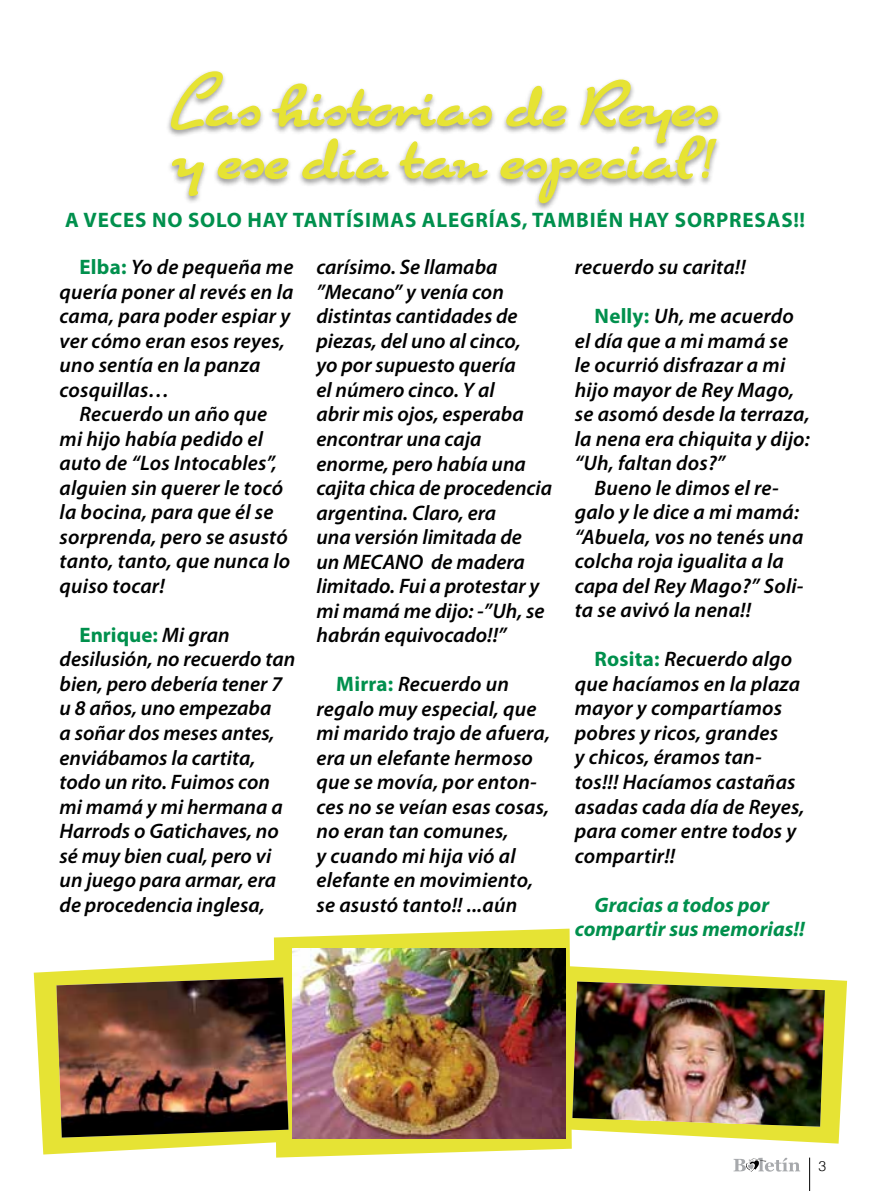
<style>
.page{position:relative;width:869px;height:1191px;background:#fff}
.page>*{position:absolute;margin:0;border:0;box-sizing:border-box;transform-origin:0 0}
.t1{font:54.25px/52.5px "Cuisine";letter-spacing:.01em;color:#e6e334}
.t2{font:italic 600 21px/24.5px "Myriad Pro";letter-spacing:.01em;color:#000}
.t3{font:700 21px "Myriad Pro";letter-spacing:.04em;color:#00904d}
.t4{font:italic 700 21px/24.5px "Myriad Pro";color:#00904d}
.t5{font:300 14px "Helvetica";color:#000}
.s1{font-weight:700;font-style:normal;color:#00904d}
</style>
<div class="page">
<hr style="left:809px;top:1157px;width:1px;height:34px;background:#000">
<svg style="left:733px;top:1157px;width:66px;height:14px"></svg>
<div style="left:165px;top:70px;width:557px;height:142px;background:#000;opacity:.4"></div>
<svg style="left:274px;top:928px;width:297px;height:229px;fill:#e6e334"></svg>
<svg style="left:541px;top:965px;width:305px;height:178px;fill:#e6e334"></svg>
<svg style="left:34px;top:957px;width:306px;height:197px;fill:#e6e334"></svg>
<img style="left:572px;top:981px;width:252px;height:145px">
<img style="left:56px;top:977px;width:232px;height:160px">
<img style="left:292px;top:948px;width:273px;height:190px">
<h1 class="t1" style="left:171px;top:80px;width:548px">Las historias de Reyes y ese día tan especial!</h1>
<p class="t3" style="left:65px;top:208px;width:741px">A VECES NO SOLO HAY TANTÍSIMAS ALEGRÍAS, TAMBIÉN HAY SORPRESAS!!</p>
<p class="t2" style="left:574px;top:255px;width:172px">recuerdo su carita!!</p>
<p class="t2" style="left:574px;top:304px;width:236px;text-indent:20px"><span class="s1">Nelly:</span> Uh, me acuerdo el día que a mi mamá se<br>le ocurrió disfrazar a mi hijo mayor de Rey Mago, se asomó desde la terraza, la nena era chiquita y dijo: “Uh, faltan dos?”</p>
<p class="t2" style="left:574px;top:476px;width:230px;text-indent:20px">Bueno le dimos el re&shy;galo y le dice a mi mamá: “Abuela, vos no tenés una colcha roja igualita a la capa del Rey Mago?” Soli&shy;ta se avivó la nena!!</p>
<p class="t2" style="left:574px;top:647px;width:231px;text-indent:20px"><span class="s1">Rosita:</span> Recuerdo algo que hacíamos en la plaza mayor y compartíamos pobres y ricos, grandes<br>y chicos, éramos tan&shy;tos!!! Hacíamos castañas asadas cada día de Reyes, para comer entre todos y compartir!!</p>
<p class="t4" style="left:574px;top:892px;width:231px;text-indent:20px">Gracias a todos por compartir sus memorias!!</p>
<p class="t2" style="left:60px;top:255px;width:235px;text-indent:20px"><span class="s1">Elba:</span> Yo de pequeña me quería poner al revés en la cama, para poder espiar y ver cómo eran esos reyes, uno sentía en la panza cosquillas…</p>
<p class="t2" style="left:60px;top:402px;width:232px;text-indent:20px">Recuerdo un año que mi hijo había pedido el auto de “Los Intocables”, alguien sin querer le tocó la bocina, para que él se sorprenda, pero se asustó tanto, tanto, que nunca lo quiso tocar!</p>
<p class="t2" style="left:60px;top:623px;width:237px;text-indent:20px"><span class="s1">Enrique:</span> Mi gran desilusión, no recuerdo tan bien, pero debería tener 7 u 8 años, uno empezaba<br>a soñar dos meses antes, enviábamos la cartita, todo un rito. Fuimos con mi mamá y mi hermana a<br>Harrods o Gatichaves, no sé muy bien cual, pero vi un juego para armar, era de procedencia inglesa,</p>
<p class="t2" style="left:316px;top:255px;width:237px">carísimo. Se llamaba ”Mecano” y venía con distintas cantidades de piezas, del uno al cinco,<br>yo por supuesto quería<br>el número cinco. Y al<br>abrir mis ojos, esperaba encontrar una caja enorme, pero había una cajita chica de procedencia argentina. Claro, era<br>una versión limitada de<br>un MECANO de madera limitado. Fui a protestar y mi mamá me dijo: -”Uh, se habrán equivocado!!”</p>
<p class="t2" style="left:316px;top:672px;width:235px;text-indent:20px"><span class="s1">Mirra:</span> Recuerdo un regalo muy especial, que mi marido trajo de afuera, era un elefante hermoso que se movía, por enton&shy;ces no se veían esas cosas, no eran tan comunes,<br>y cuando mi hija vió al elefante en movimiento, se asustó tanto!! ...aún</p>
<p class="t5" style="left:818px;top:1157px;width:9px">3</p>
</div>
